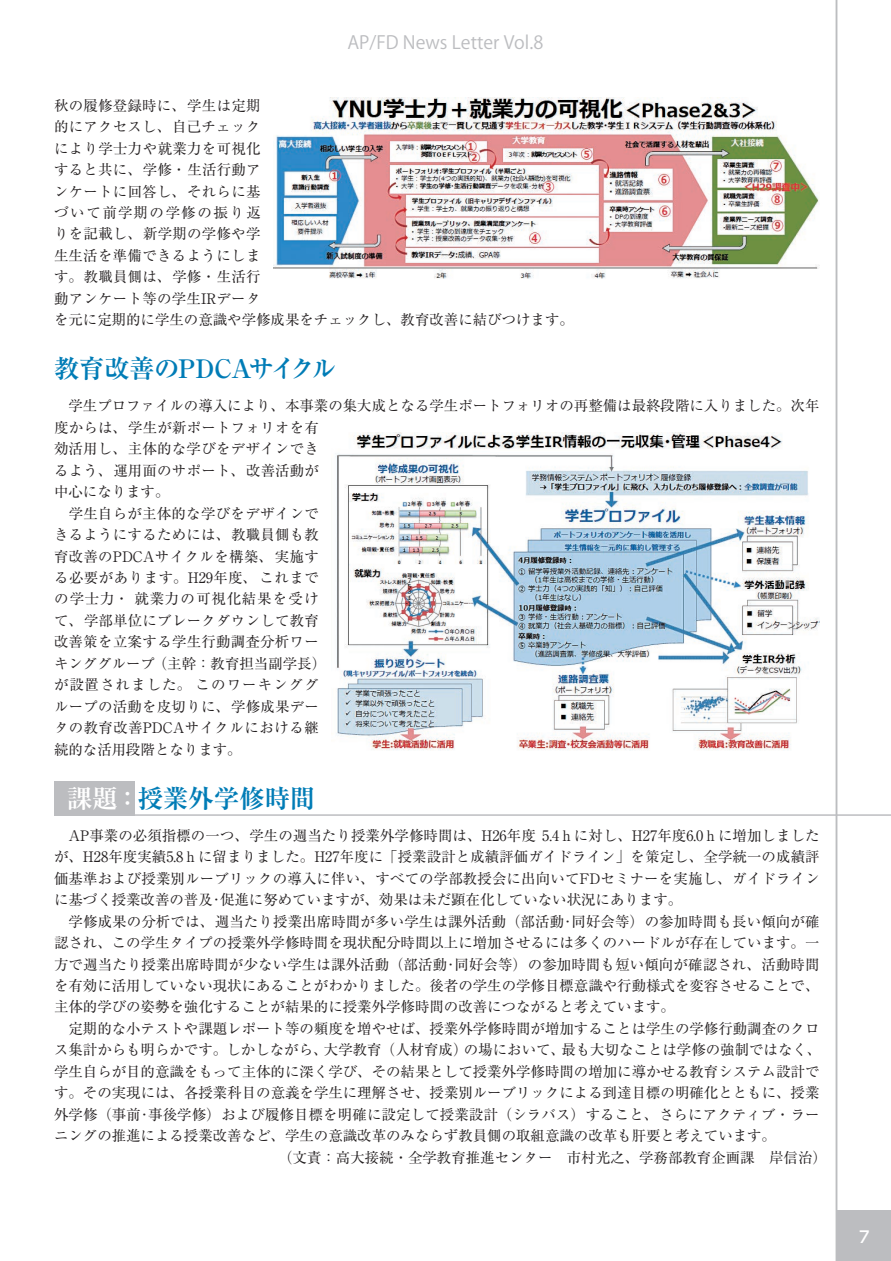
<style>
.page{position:relative;width:891px;height:1261px;background:#fff}
.page>*{position:absolute;margin:0;border:0;box-sizing:border-box;transform-origin:0 0}
.t1{font:700 25.5px "Ryumin Pr 6";letter-spacing:-.04em;color:#007cb6}
.t2{font:700 25.5px "Ryumin Pr 6";letter-spacing:-.015em;color:#007cb6}
.t3{font:18px "Koz Go Pr 6 N";color:#bcbdc0}
.t4{font:500 15.9px "UD Shin Go Pro";color:#fff}
.t5{font:14.4px "Ryumin Pr 6";color:#231f20}
.t6{font:14.4px/21.5px "Ryumin Pr 6";letter-spacing:.02em;color:#231f20}
.s1{color:#fff}
</style>
<div class="page">
<div style="left:836px;top:1210px;width:55px;height:50px;background:#bcbdc0"></div>
<div style="left:54px;top:781px;width:81px;height:34px;background:#bcbdc0"></div>
<hr style="left:54px;top:814px;width:837px;height:1px;background:#bcbdc0">
<img style="left:273px;top:98px;width:546px;height:181px">
<img style="left:335px;top:432px;width:484px;height:318px">
<hr style="left:835px;top:0;width:2px;height:1260px;background:#bcbdc0">
<p class="t3" style="left:347px;top:33px;width:197px">AP/FD News Letter Vol.8</p>
<p class="t6" style="left:54px;top:94px;width:521px">秋の履修登録時に、学生は定期<br>的にアクセスし、自己チェック<br>により学士力や就業力を可視化<br>すると共に、学修・生活行動ア<br>ンケートに回答し、それらに基<br>づいて前学期の学修の振り返<br>りを記載し、新学期の学修や学<br>生生活を準備できるようにしま<br>す。教職員側は、学修・生活行<br>動アンケート等の学生IRデータ<br>を元に定期的に学生の意識や学修成果をチェックし、教育改善に結びつけます。</p>
<h1 class="t1" style="left:54px;top:348px;width:284px">教育改善のPDCAサイクル</h1>
<p class="t6" style="left:54px;top:394px;width:767px">　学生プロファイルの導入により、本事業の集大成となる学生ポートフォリオの再整備は最終段階に入りました。次年度からは、学生が新ポートフォリオを有<br>効活用し、主体的な学びをデザインでき<br>るよう、運用面のサポート、改善活動が<br>中心になります。<br>　学生自らが主体的な学びをデザインで<br>きるようにするためには、教職員側も教<br>育改善のPDCAサイクルを構築、実施す<br>る必要があります。H29年度、これまで<br>の学士力・就業力の可視化結果を受け<br>て、学部単位にブレークダウンして教育<br>改善策を立案する学生行動調査分析ワー<br>キンググループ（主幹：教育担当副学長）<br>が設置されました。このワーキンググ<br>ループの活動を皮切りに、学修成果デー<br>タの教育改善PDCAサイクルにおける継<br>続的な活用段階となります。</p>
<h1 class="t2" style="left:67px;top:777px;width:250px"><span class="s1">課題：</span>授業外学修時間</h1>
<p class="t5" style="left:54px;top:823px;width:767px">　AP事業の必須指標の一つ、学生の週当たり授業外学修時間は、H26年度 5.4ｈに対し、H27年度6.0ｈに増加しました</p>
<p class="t5" style="left:54px;top:845px;width:767px">が、H28年度実績5.8ｈに留まりました。H27年度に「授業設計と成績評価ガイドライン」を策定し、全学統一の成績評</p>
<p class="t5" style="left:54px;top:866px;width:767px">価基準および授業別ルーブリックの導入に伴い、すべての学部教授会に出向いてFDセミナーを実施し、ガイドライン</p>
<p class="t5" style="left:54px;top:888px;width:629px">に基づく授業改善の普及･促進に努めていますが、効果は未だ顕在化していない状況にあります。</p>
<p class="t5" style="left:54px;top:909px;width:767px">　学修成果の分析では、週当たり授業出席時間が多い学生は課外活動（部活動･同好会等）の参加時間も長い傾向が確</p>
<p class="t5" style="left:54px;top:931px;width:767px">認され、この学生タイプの授業外学修時間を現状配分時間以上に増加させるには多くのハードルが存在しています。一</p>
<p class="t5" style="left:54px;top:952px;width:767px">方で週当たり授業出席時間が少ない学生は課外活動（部活動･同好会等）の参加時間も短い傾向が確認され、活動時間</p>
<p class="t5" style="left:54px;top:974px;width:767px">を有効に活用していない現状にあることがわかりました。後者の学生の学修目標意識や行動様式を変容させることで、</p>
<p class="t5" style="left:54px;top:995px;width:622px">主体的学びの姿勢を強化することが結果的に授業外学修時間の改善につながると考えています。</p>
<p class="t5" style="left:54px;top:1017px;width:767px">　定期的な小テストや課題レポート等の頻度を増やせば、授業外学修時間が増加することは学生の学修行動調査のクロ</p>
<p class="t5" style="left:54px;top:1038px;width:769px">ス集計からも明らかです。しかしながら、大学教育（人材育成）の場において、最も大切なことは学修の強制ではなく、</p>
<p class="t5" style="left:54px;top:1060px;width:767px">学生自らが目的意識をもって主体的に深く学び、その結果として授業外学修時間の増加に導かせる教育システム設計で</p>
<p class="t5" style="left:54px;top:1081px;width:767px">す。その実現には、各授業科目の意義を学生に理解させ、授業別ルーブリックによる到達目標の明確化とともに、授業</p>
<p class="t5" style="left:54px;top:1103px;width:767px">外学修（事前･事後学修）および履修目標を明確に設定して授業設計（シラバス）すること、さらにアクティブ・ラー</p>
<p class="t5" style="left:54px;top:1124px;width:723px">ニングの推進による授業改善など、学生の意識改革のみならず教員側の取組意識の改革も肝要と考えています。</p>
<p class="t5" style="left:278px;top:1145px;width:550px">（文責：高大接続・全学教育推進センター　市村光之、学務部教育企画課　岸信治）</p>
<p class="t4" style="left:859px;top:1223px;width:12px">7</p>
</div>
